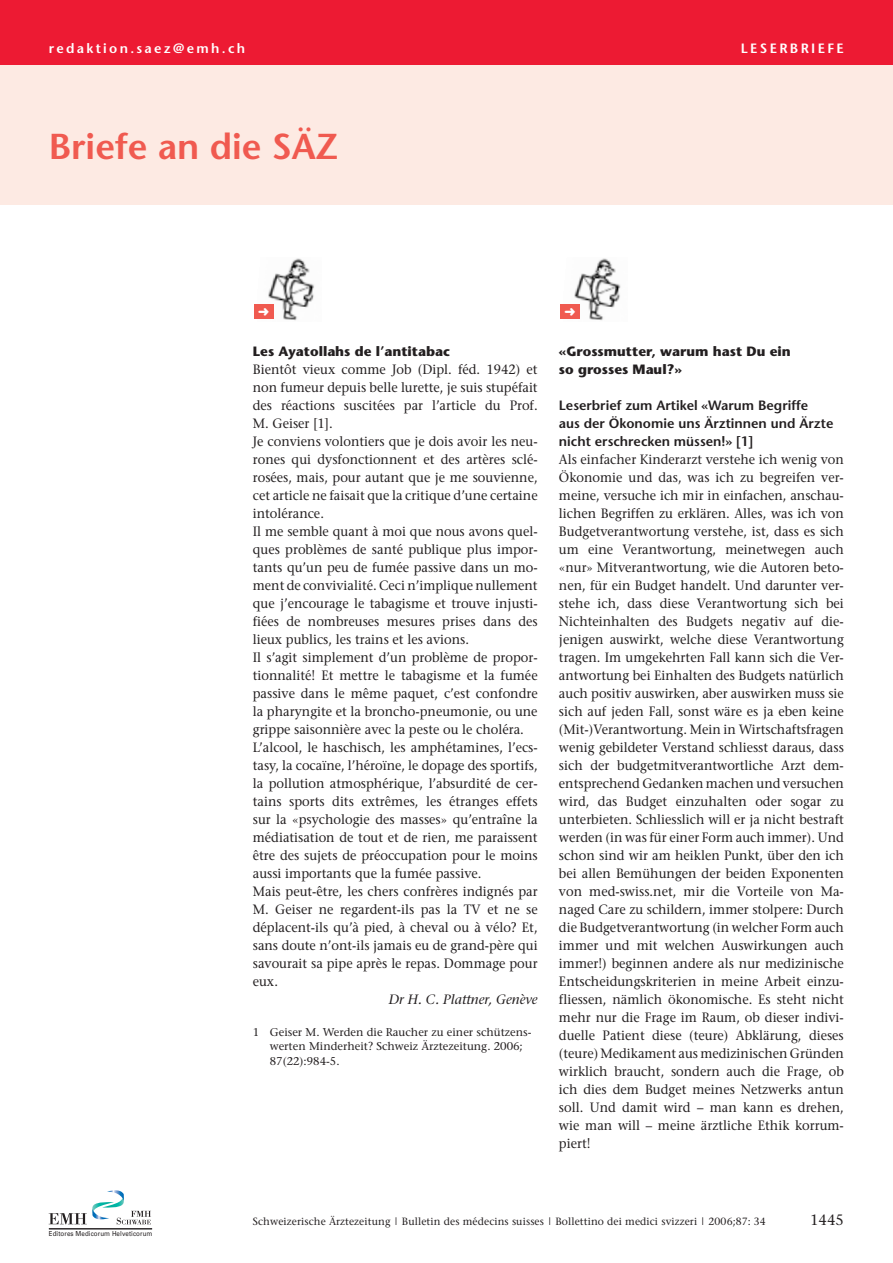
<style>
.page{position:relative;width:893px;height:1263px;background:#fff}
.page>*{position:absolute;margin:0;border:0;box-sizing:border-box;transform-origin:0 0}
.t1{font:600 36px "Stone Sans";color:#f05a50}
.t2{font:15px "Stone Serif";color:#231f20}
.t3{font:13.5px/18px "Stone Serif";color:#231f20;scale:.95 1}
.t4{font:600 13.5px/18px "Stone Sans";color:#231f20}
.t5{font:700 13.5px/18px "Stone Sans";color:#231f20}
.t6{font:600 13.5px "Stone Sans";letter-spacing:.17em;color:#fff}
.t7{font:italic 13.5px "Stone Serif";color:#231f20}
.t8{font:11.25px/14.2px "Stone Serif";color:#231f20}
.t9{font:10.5px "Stone Serif";letter-spacing:.01em;color:#231f20}
.t10{font:6.9px "Univers";letter-spacing:.015em;color:#231f20;scale:.9 1}
</style>
<div class="page">
<div style="left:0;top:64px;width:893px;height:141px;background:#fdeae3"></div>
<img style="left:268px;top:258px;width:46px;height:63px">
<div style="left:254px;top:304px;width:19px;height:15px;background:#f05a50"></div>
<svg style="left:49px;top:1190px;width:102px;height:34px"></svg>
<hr style="left:49px;top:1228px;width:103px;height:1px;background:#231f20">
<div style="left:0;top:0;width:893px;height:64px;background:#ed1a33"></div>
<img style="left:574px;top:258px;width:47px;height:63px">
<div style="left:560px;top:304px;width:20px;height:15px;background:#f05a50"></div>
<p class="t6" style="left:49px;top:42px;width:198px">redaktion.saez@emh.ch</p>
<p class="t6" style="left:741px;top:42px;width:104px">LESERBRIEFE</p>
<h1 class="t1" style="left:49px;top:132px;width:291px">Briefe an die SÄZ</h1>
<p class="t5" style="left:253px;top:343px;width:199px">Les Ayatollahs de l’antitabac</p>
<p class="t3" style="left:253px;top:361px;width:301px">Bientôt vieux comme Job (Dipl. féd. 1942) et non fumeur depuis belle lurette, je suis stupéfait des réactions suscitées par l’article du Prof.<br>M. Geiser [1].<br>Je conviens volontiers que je dois avoir les neu&shy;rones qui dysfonctionnent et des artères sclé&shy;rosées, mais, pour autant que je me souvienne, cet article ne faisait que la critique d’une certaine intolérance.<br>Il me semble quant à moi que nous avons quel&shy;ques problèmes de santé publique plus impor&shy;tants qu’un peu de fumée passive dans un mo&shy;ment de convivialité. Ceci n’implique nullement que j’encourage le tabagisme et trouve injusti&shy;fiées de nombreuses mesures prises dans des lieux publics, les trains et les avions.<br>Il s’agit simplement d’un problème de propor&shy;tionnalité! Et mettre le tabagisme et la fumée passive dans le même paquet, c’est confondre la pharyngite et la broncho-pneumonie, ou une grippe saisonnière avec la peste ou le choléra.<br>L’alcool, le haschisch, les amphétamines, l’ecs&shy;tasy, la cocaïne, l’héroïne, le dopage des sportifs, la pollution atmosphérique, l’absurdité de cer&shy;tains sports dits extrêmes, les étranges effets sur la «psychologie des masses» qu’entraîne la médiatisation de tout et de rien, me paraissent être des sujets de préoccupation pour le moins aussi importants que la fumée passive.<br>Mais peut-être, les chers confrères indignés par M. Geiser ne regardent-ils pas la TV et ne se déplacent-ils qu’à pied, à cheval ou à vélo? Et, sans doute n’ont-ils jamais eu de grand-père qui savourait sa pipe après le repas. Dommage pour eux.</p>
<p class="t7" style="left:389px;top:994px;width:150px">Dr H. C. Plattner, Genève</p>
<p class="t8" style="left:270px;top:1026px;width:263px;text-indent:-17px">1 Geiser M. Werden die Raucher zu einer schützens&shy;werten Minderheit? Schweiz Ärztezeitung. 2006;<br>87(22):984-5.</p>
<p class="t5" style="left:559px;top:343px;width:233px">«Grossmutter, warum hast Du ein so grosses Maul?»</p>
<p class="t4" style="left:559px;top:397px;width:276px">Leserbrief zum Artikel «Warum Begriffe<br>aus der Ökonomie uns Ärztinnen und Ärzte nicht erschrecken müssen!» [1]</p>
<p class="t3" style="left:559px;top:451px;width:301px;text-align:justify">Als einfacher Kinderarzt verstehe ich wenig von Ökonomie und das, was ich zu begreifen ver&shy;meine, versuche ich mir in einfachen, anschau&shy;lichen Begriffen zu erklären. Alles, was ich von Budgetverantwortung verstehe, ist, dass es sich um eine Verantwortung, meinetwegen auch «nur» Mitverantwortung, wie die Autoren beto&shy;nen, für ein Budget handelt. Und darunter ver&shy;stehe ich, dass diese Verantwortung sich bei Nichteinhalten des Budgets negativ auf die&shy;jenigen auswirkt, welche diese Verantwortung tragen. Im umgekehrten Fall kann sich die Ver&shy;antwortung bei Einhalten des Budgets natürlich auch positiv auswirken, aber auswirken muss sie sich auf jeden Fall, sonst wäre es ja eben keine (Mit-)Verantwortung. Mein in Wirtschaftsfragen wenig gebildeter Verstand schliesst daraus, dass sich der budgetmitverantwortliche Arzt dem&shy;entsprechend Gedanken machen und versuchen wird, das Budget einzuhalten oder sogar zu unterbieten. Schliesslich will er ja nicht bestraft werden (in was für einer Form auch immer). Und schon sind wir am heiklen Punkt, über den ich bei allen Bemühungen der beiden Exponenten von med-swiss.net, mir die Vorteile von Ma&shy;naged Care zu schildern, immer stolpere: Durch die Budgetverantwortung (in welcher Form auch immer und mit welchen Auswirkungen auch immer!) beginnen andere als nur medizinische Entscheidungskriterien in meine Arbeit einzu&shy;fliessen, nämlich ökonomische. Es steht nicht mehr nur die Frage im Raum, ob dieser indivi&shy;duelle Patient diese (teure) Abklärung, dieses (teure) Medikament aus medizinischen Gründen wirklich braucht, sondern auch die Frage, ob ich dies dem Budget meines Netzwerks antun soll. Und damit wird – man kann es drehen, wie man will – meine ärztliche Ethik korrum&shy;piert!</p>
<p class="t10" style="left:49px;top:1229px;width:117px">Editores Medicorum Helveticorum</p>
<p class="t9" style="left:253px;top:1217px;width:515px">Schweizerische Ärztezeitung | Bulletin des médecins suisses | Bollettino dei medici svizzeri | 2006;87: 34</p>
<p class="t2" style="left:810px;top:1213px;width:35px">1445</p>
</div>
